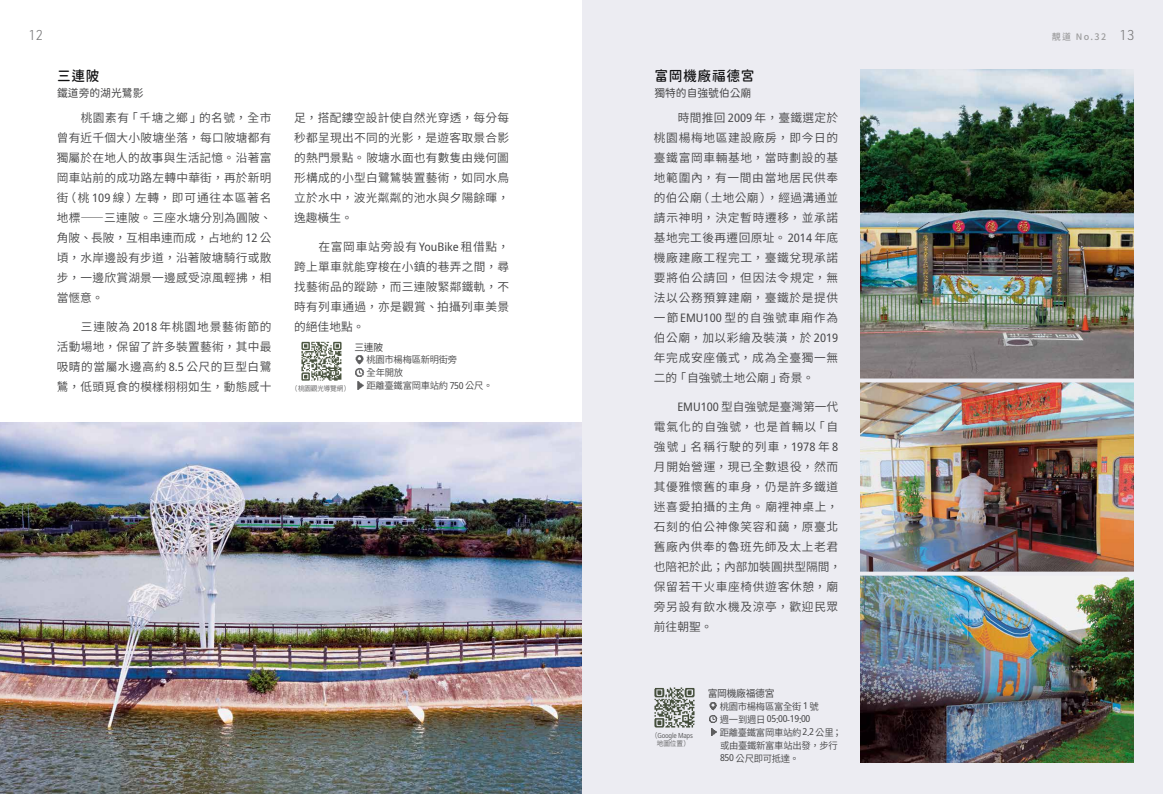
<style>
.page{position:relative;width:1163px;height:794px;background:#fff}
.page>*{position:absolute;margin:0;border:0;box-sizing:border-box;transform-origin:0 0}
.t1{font:14px "Gen Sen Rounded TW M";letter-spacing:.05em;color:#101011}
.t2{font:300 14px "URWDIN";color:#7a7a7b}
.t3{font:11.7px/20px "Source Han Sans TC";letter-spacing:.025em;color:#444445;text-align:justify}
.t4{font:11.7px/20px "Source Han Sans TC";letter-spacing:.055em;color:#444445}
.t5{font:11px "Gen Sen Rounded TW R";color:#444445}
.t6{font:10px "Source Han Sans TC";letter-spacing:-.03em;color:#444445}
.t7{font:9.5px/13px "Source Han Sans TC";letter-spacing:-.03em;color:#444445}
.t8{font:semi-condensed 9.5px "Noto Sans";letter-spacing:-.03em;color:#444445}
.t9{font:9px "Gen Sen Rounded TW M";color:#9b9b9c}
.t10{font:7px "Source Han Sans TC";letter-spacing:-.03em;color:#5e5e5f;scale:.95 1}
.t11{font:semi-condensed 7px "Noto Sans";letter-spacing:-.03em;color:#5e5e5f;scale:.95 1}
.s1{font-family:"URWDIN";font-weight:300;font-size:14px;color:#7a7a7b}
.s2{font-family:"Noto Sans";font-stretch:semi-condensed}
.s3{font-family:"Source Han Sans TC";font-stretch:normal}
</style>
<div class="page">
<div style="left:0;top:0;width:1162px;height:794px;background:#ececf2"></div>
<div style="left:0;top:0;width:581px;height:794px;background:#fff"></div>
<img style="left:860px;top:69px;width:272px;height:694px">
<img style="left:301px;top:341px;width:41px;height:40px">
<svg style="left:355px;top:355px;width:10px;height:35px"></svg>
<img style="left:654px;top:687px;width:41px;height:41px">
<svg style="left:709px;top:702px;width:9px;height:34px"></svg>
<img style="left:0;top:422px;width:581px;height:372px">
<svg style="left:860px;top:378px;width:274px;height:4px"></svg>
<svg style="left:860px;top:571px;width:274px;height:4px"></svg>
<p class="t2" style="left:28px;top:26px;width:17px">12</p>
<p class="t9" style="left:1051px;top:31px;width:84px">靚道 No.32 <span class="s1">13</span></p>
<p class="t1" style="left:57px;top:68px;width:44px">三連陂</p>
<p class="t5" style="left:57px;top:87px;width:88px">鐵道旁的湖光鷺影</p>
<p class="t3" style="left:57px;top:108px;width:216px">　　桃園素有「千塘之鄉」的名號，全市曾有近千個大小陂塘坐落，每口陂塘都有獨屬於在地人的故事與生活記憶。沿著富岡車站前的成功路左轉中華街，再於新明街（桃 <span class="s2">109</span> 線）左轉，即可通往本區著名地標⸺三連陂。三座水塘分別為圓陂、角陂、長陂，互相串連而成，占地約 <span class="s2">12</span> 公頃，水岸邊設有步道，沿著陂塘騎行或散步，一邊欣賞湖景一邊感受涼風輕拂，相當愜意。</p>
<p class="t3" style="left:57px;top:317px;width:216px">　　三連陂為 <span class="s2">2018</span> 年桃園地景藝術節的活動場地，保留了許多裝置藝術，其中最吸睛的當屬水邊高約 <span class="s2">8.5</span> 公尺的巨型白鷺鷥，低頭覓食的模樣栩栩如生，動態感十</p>
<p class="t3" style="left:294px;top:108px;width:216px">足，搭配鏤空設計使自然光穿透，每分每秒都呈現出不同的光影，是遊客取景合影的熱門景點。陂塘水面也有數隻由幾何圖形構成的小型白鷺鷥裝置藝術，如同水鳥立於水中，波光粼粼的池水與夕陽餘暉，逸趣橫生。</p>
<p class="t3" style="left:294px;top:237px;width:216px;text-indent:24px">在富岡車站旁設有<span class="s2">YouBike</span>租借點，跨上單車就能穿梭在小鎮的巷弄之間，尋找藝術品的蹤跡，而三連陂緊鄰鐵軌，不時有列車通過，亦是觀賞、拍攝列車美景的絕佳地點。</p>
<p class="t10" style="left:291px;top:385px;width:64px">（桃園觀光導覽網）</p>
<p class="t6" style="left:354px;top:341px;width:30px">三連陂</p>
<p class="t7" style="left:366px;top:353px;width:128px">桃園市楊梅區新明街旁<br>全年開放<br>距離臺鐵富岡車站約 <span class="s2">750</span> 公尺。</p>
<p class="t1" style="left:654px;top:68px;width:102px">富岡機廠福德宮</p>
<p class="t5" style="left:654px;top:87px;width:99px">獨特的自強號伯公廟</p>
<p class="t3" style="left:653px;top:108px;width:186px">　　時間推回 <span class="s2">2009</span> 年，臺鐵選定於桃園楊梅地區建設廠房，即今日的臺鐵富岡車輛基地，當時劃設的基地範圍內，有一間由當地居民供奉的伯公廟（土地公廟），經過溝通並請示神明，決定暫時遷移，並承諾基地完工後再遷回原址。<span class="s2">2014</span> 年底機廠建廠工程完工，臺鐵兌現承諾要將伯公請回，但因法令規定，無法以公務預算建廟，臺鐵於是提供一節<span class="s2">EMU100</span> 型的自強號車廂作為伯公廟，加以彩繪及裝潢，於 <span class="s2">2019</span>年完成安座儀式，成為全臺獨一無二的「自強號土地公廟」奇景。</p>
<p class="t4" style="left:653px;top:397px;width:189px">　　<span class="s2">EMU100</span> 型自強號是臺灣第一代電氣化的自強號，也是首輛以「自強號」名稱行駛的列車，<span class="s2">1978</span>年<span class="s2">8</span>月開始營運，現已全數退役，然而其優雅懷舊的車身，仍是許多鐵道迷喜愛拍攝的主角。廟裡神桌上，石刻的伯公神像笑容和藹，原臺北舊廠內供奉的魯班先師及太上老君也陪祀於此；內部加裝圓拱型隔間，保留若干火車座椅供遊客休憩，廟旁另設有飲水機及涼亭，歡迎民眾前往朝聖。</p>
<p class="t11" style="left:650px;top:730px;width:46px"><span class="s3">（</span>Google Maps</p>
<p class="t10" style="left:657px;top:740px;width:36px">地圖位置）</p>
<p class="t6" style="left:707px;top:688px;width:68px">富岡機廠福德宮</p>
<p class="t7" style="left:719px;top:700px;width:100px">桃園市楊梅區富全街 <span class="s2">1</span> 號</p>
<p class="t8" style="left:719px;top:712px;width:92px"><span class="s3">週一到週日</span> 05:00-19:00</p>
<p class="t7" style="left:719px;top:726px;width:124px">距離臺鐵富岡車站約 <span class="s2">2.2</span> 公里；或由臺鐵新富車站出發，步行<br><span class="s2">850</span> 公尺即可抵達。</p>
</div>
